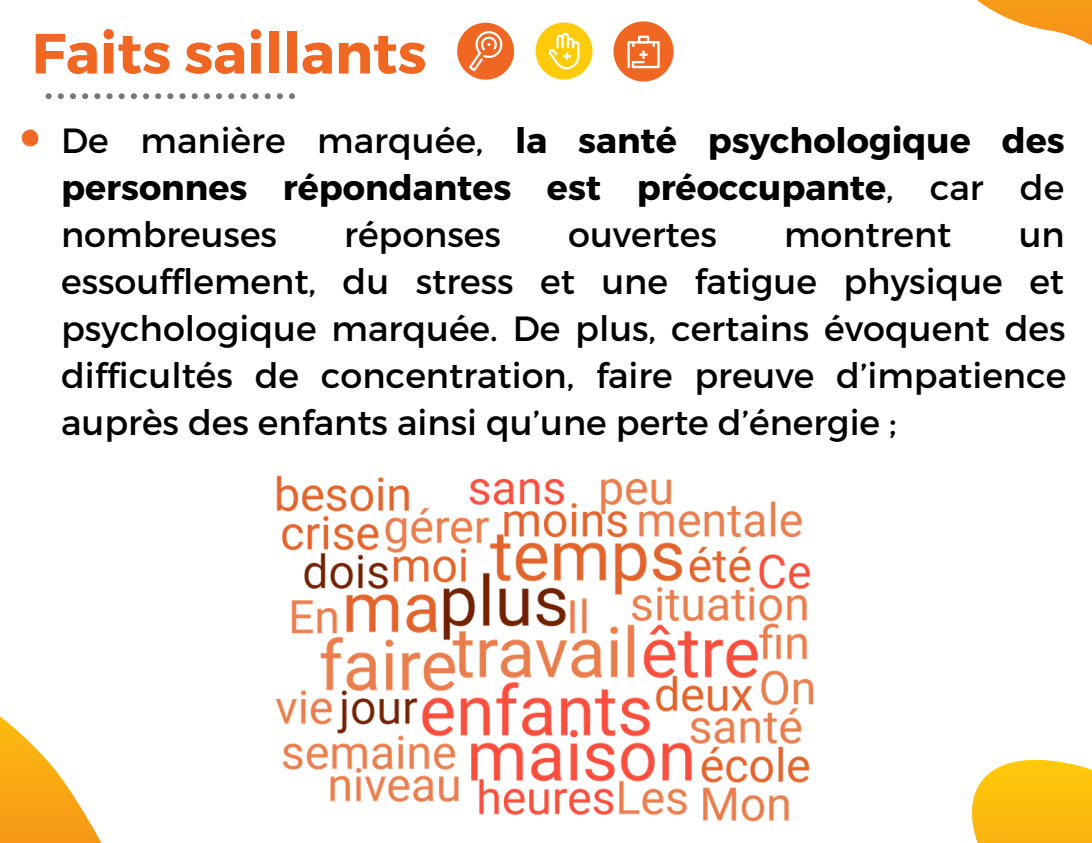
<style>
.page{position:relative;width:1092px;height:843px;background:#fff}
.page>*{position:absolute;margin:0;border:0;box-sizing:border-box;transform-origin:0 0}
.t1{font:700 56.7px "Montserrat";color:#f06623}
.t2{font:35px/46.9px "Montserrat";color:#000;text-align:justify}
.t3{font:700 35px/46.9px "Montserrat";color:#000;text-align:justify}
.s1{font-weight:400}
</style>
<div class="page">
<svg style="left:977px;top:0;width:115px;height:46px"></svg>
<svg style="left:46px;top:93px;width:6px;height:6px"></svg>
<svg style="left:58px;top:93px;width:6px;height:6px"></svg>
<svg style="left:70px;top:93px;width:6px;height:6px"></svg>
<svg style="left:82px;top:93px;width:6px;height:6px"></svg>
<svg style="left:94px;top:93px;width:6px;height:6px"></svg>
<div style="left:106px;top:93px;width:7px;height:6px;background:#777;border-radius:50%"></div>
<svg style="left:119px;top:93px;width:6px;height:6px"></svg>
<svg style="left:131px;top:93px;width:6px;height:6px"></svg>
<svg style="left:143px;top:93px;width:6px;height:6px"></svg>
<svg style="left:155px;top:93px;width:6px;height:6px"></svg>
<svg style="left:167px;top:93px;width:6px;height:6px"></svg>
<div style="left:179px;top:93px;width:7px;height:6px;background:#777;border-radius:50%"></div>
<svg style="left:192px;top:93px;width:6px;height:6px"></svg>
<svg style="left:204px;top:93px;width:6px;height:6px"></svg>
<svg style="left:216px;top:93px;width:6px;height:6px"></svg>
<svg style="left:228px;top:93px;width:6px;height:6px"></svg>
<svg style="left:240px;top:93px;width:6px;height:6px"></svg>
<svg style="left:253px;top:93px;width:6px;height:6px"></svg>
<svg style="left:265px;top:93px;width:6px;height:6px"></svg>
<svg style="left:277px;top:93px;width:6px;height:6px"></svg>
<svg style="left:289px;top:93px;width:6px;height:6px"></svg>
<div style="left:457px;top:23px;width:57px;height:57px;background:#f06623;border-radius:50%"></div>
<svg style="left:467px;top:29px;width:38px;height:44px"></svg>
<div style="left:536px;top:23px;width:57px;height:57px;background:#fecb0a;border-radius:50%"></div>
<svg style="left:548px;top:32px;width:32px;height:38px"></svg>
<div style="left:613px;top:21px;width:61px;height:61px;background:#f06623;border-radius:50%"></div>
<div style="left:638px;top:36px;width:11px;height:7px;border:2px solid #fff"></div>
<svg style="left:627px;top:40px;width:33px;height:29px"></svg>
<svg style="left:22px;top:129px;width:16px;height:17px"></svg>
<img style="left:0;top:475px;width:1092px;height:368px">
<h1 class="t1" style="left:32px;top:16px;width:396px">Faits saillants</h1>
<p class="t3" style="left:61px;top:115px;width:1005px"><span class="s1">De manière marquée,</span> la santé psychologique des personnes répondantes est préoccupante<span class="s1">, car de nombreuses</span></p>
<p class="t2" style="left:344px;top:209px;width:158px">réponses</p>
<p class="t2" style="left:568px;top:209px;width:150px">ouvertes</p>
<p class="t2" style="left:784px;top:209px;width:169px">montrent</p>
<p class="t2" style="left:61px;top:209px;width:1007px;text-indent:958px">un essoufflement, du stress et une fatigue physique et psychologique marquée. De plus, certains évoquent des difficultés de concentration, faire preuve d’impatience auprès des enfants ainsi qu’une perte d’énergie ;</p>
</div>
